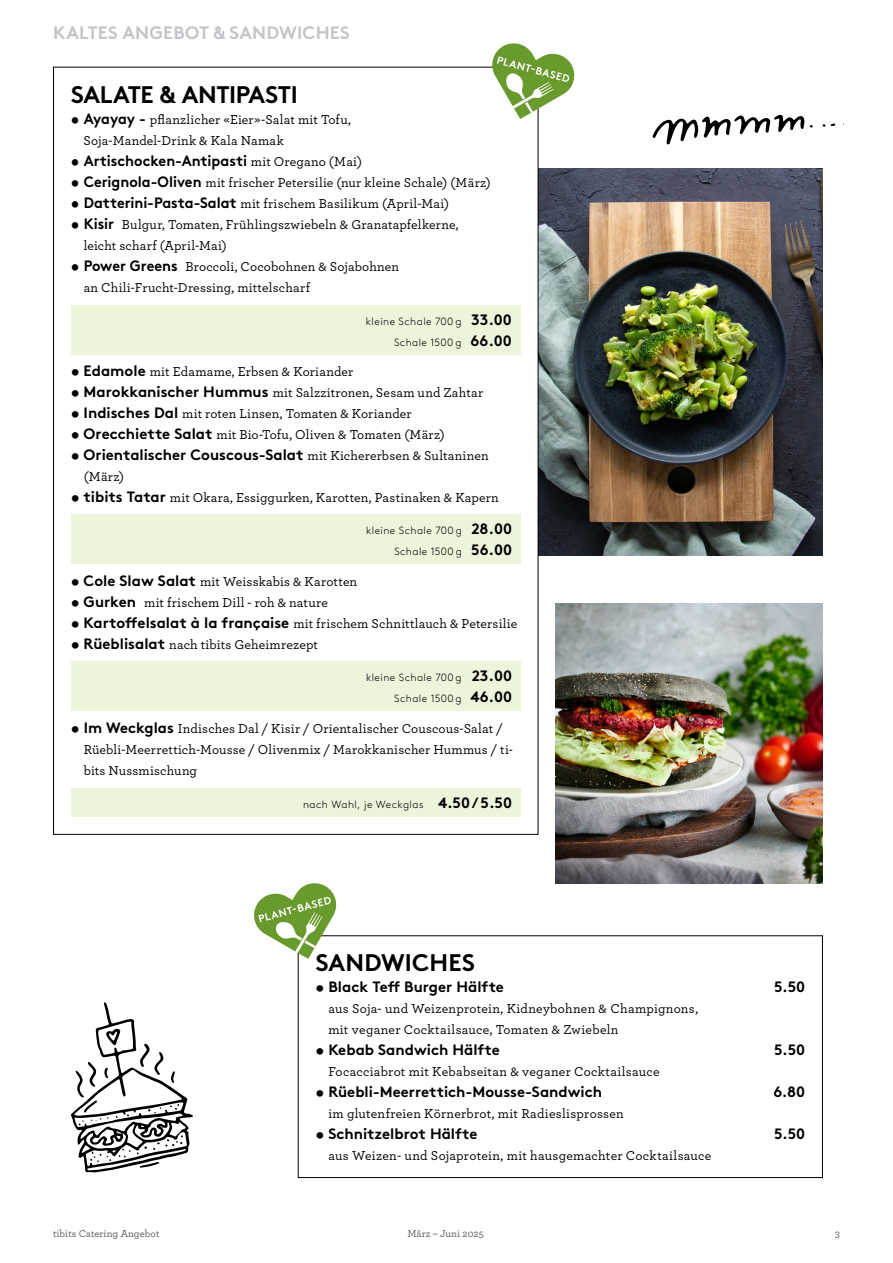
<style>
.page{position:relative;width:893px;height:1263px;background:#fff}
.page>*{position:absolute;margin:0;border:0;box-sizing:border-box;transform-origin:0 0}
.t1{font:700 24px "Brown Std";letter-spacing:-.01em;color:#000}
.t2{font:700 24px "Brown Std";letter-spacing:.01em;color:#000}
.t3{font:700 18px "Brown Std";letter-spacing:.01em;color:#c3c5c8}
.t4{font:700 15px "Brown Std";color:#000}
.t5{font:700 15px "Brown Std";color:#000;scale:.96 1}
.t6{font:500 13.5px/21px "Archer";letter-spacing:.015em;color:#000}
.t7{font:300 10.5px/21px "Brown Std";letter-spacing:.045em;color:#000;text-align:right}
.t8{font:500 10.5px "Archer";color:#5c5b60}
.s1{font-family:"Brown Std";font-weight:700;font-size:15px}
.s2{font-family:"Archer";font-weight:500;font-size:13.5px}
.s3{font-weight:700;font-size:15px}
</style>
<div class="page">
<img style="left:555px;top:603px;width:268px;height:280px">
<img style="left:538px;top:169px;width:285px;height:387px">
<svg style="left:71px;top:1002px;width:122px;height:170px"></svg>
<div style="left:298px;top:935px;width:525px;height:243px;border:1px solid #000"></div>
<svg style="left:652px;top:114px;width:161px;height:31px"></svg>
<svg style="left:822px;top:123px;width:14px;height:4px"></svg>
<div style="left:71px;top:305px;width:449px;height:49px;background:#edf4dc"></div>
<div style="left:71px;top:514px;width:450px;height:50px;background:#edf4dc"></div>
<div style="left:71px;top:661px;width:450px;height:50px;background:#edf4dc"></div>
<div style="left:71px;top:788px;width:450px;height:29px;background:#edf4dc"></div>
<svg style="left:489px;top:43px;width:86px;height:76px"></svg>
<svg style="left:254px;top:883px;width:85px;height:76px"></svg>
<h2 class="t3" style="left:53px;top:22px;width:298px">KALTES ANGEBOT &amp; SANDWICHES</h2>
<h1 class="t1" style="left:71px;top:79px;width:228px">SALATE &amp; ANTIPASTI</h1>
<p class="t6" style="left:84px;top:108px;width:269px;text-indent:-13px"><span class="s1">• Ayayay -</span> pflanzlicher «Eier»-Salat mit Tofu,<br>Soja-Mandel-Drink &amp; Kala Namak</p>
<p class="t5" style="left:71px;top:151px;width:305px">• Artischocken-Antipasti <span class="s2">mit Oregano (Mai)</span></p>
<p class="t6" style="left:71px;top:171px;width:421px"><span class="s1">• Cerignola-Oliven</span> mit frischer Petersilie (nur kleine Schale) (März)</p>
<p class="t6" style="left:71px;top:192px;width:380px"><span class="s1">• Datterini-Pasta-Salat</span> mit frischem Basilikum (April-Mai)</p>
<p class="t6" style="left:84px;top:213px;width:376px;text-indent:-13px"><span class="s1">• Kisir</span> Bulgur, Tomaten, Frühlingszwiebeln &amp; Granatapfelkerne, leicht scharf (April-Mai)</p>
<p class="t6" style="left:84px;top:255px;width:317px;text-indent:-13px"><span class="s1">• Power Greens</span> Broccoli, Cocobohnen &amp; Sojabohnen an Chili-Frucht-Dressing, mittelscharf</p>
<p class="t7" style="left:366px;top:311px;width:148px">kleine Schale 700 g <span class="s3">33.00<br></span>Schale 1500 g <span class="s3">66.00</span></p>
<p class="t6" style="left:71px;top:360px;width:284px"><span class="s1">• Edamole</span> mit Edamame, Erbsen &amp; Koriander</p>
<p class="t6" style="left:71px;top:381px;width:414px"><span class="s1">• Marokkanischer Hummus</span> mit Salzzitronen, Sesam und Zahtar</p>
<p class="t6" style="left:71px;top:402px;width:342px"><span class="s1">• Indisches Dal</span> mit roten Linsen, Tomaten &amp; Koriander</p>
<p class="t6" style="left:71px;top:423px;width:375px"><span class="s1">• Orecchiette Salat</span> mit Bio-Tofu, Oliven &amp; Tomaten (März)</p>
<p class="t4" style="left:71px;top:445px;width:419px">• Orientalischer Couscous-Salat <span class="s2">mit Kichererbsen &amp; Sultaninen</span></p>
<p class="t6" style="left:84px;top:465px;width:42px">(März)</p>
<p class="t6" style="left:71px;top:486px;width:429px"><span class="s1">• tibits Tatar</span> mit Okara, Essiggurken, Karotten, Pastinaken &amp; Kapern</p>
<p class="t7" style="left:366px;top:520px;width:148px">kleine Schale 700 g <span class="s3">28.00<br></span>Schale 1500 g <span class="s3">56.00</span></p>
<p class="t6" style="left:71px;top:570px;width:288px"><span class="s1">• Cole Slaw Salat</span> mit Weisskabis &amp; Karotten</p>
<p class="t6" style="left:71px;top:591px;width:259px"><span class="s1">• Gurken</span> mit frischem Dill - roh &amp; nature</p>
<p class="t6" style="left:71px;top:612px;width:448px"><span class="s1">• Kartoffelsalat à la française</span> mit frischem Schnittlauch &amp; Petersilie</p>
<p class="t6" style="left:71px;top:633px;width:249px"><span class="s1">• Rüeblisalat</span> nach tibits Geheimrezept</p>
<p class="t7" style="left:366px;top:667px;width:148px">kleine Schale 700 g <span class="s3">23.00<br></span>Schale 1500 g <span class="s3">46.00</span></p>
<p class="t6" style="left:84px;top:717px;width:431px;text-indent:-13px"><span class="s1">• Im Weckglas</span> Indisches Dal / Kisir / Orientalischer Couscous-Salat /<br>Rüebli-Meerrettich-Mousse / Olivenmix / Marokkanischer Hummus / ti&shy;bits Nussmischung</p>
<p class="t7" style="left:303px;top:794px;width:211px">nach Wahl, je Weckglas <span class="s3">4.50 / 5.50</span></p>
<h1 class="t2" style="left:316px;top:948px;width:161px">SANDWICHES</h1>
<p class="t4" style="left:316px;top:978px;width:190px">• Black Teff Burger Hälfte</p>
<p class="t4" style="left:774px;top:978px;width:32px">5.50</p>
<p class="t6" style="left:328px;top:997px;width:371px">aus Soja- und Weizenprotein, Kidneybohnen &amp; Champignons, mit veganer Cocktailsauce, Tomaten &amp; Zwiebeln</p>
<p class="t4" style="left:316px;top:1041px;width:186px">• Kebab Sandwich Hälfte</p>
<p class="t4" style="left:774px;top:1041px;width:32px">5.50</p>
<p class="t6" style="left:328px;top:1060px;width:333px">Focacciabrot mit Kebabseitan &amp; veganer Cocktailsauce</p>
<p class="t4" style="left:316px;top:1083px;width:288px">• Rüebli-Meerrettich-Mousse-Sandwich</p>
<p class="t4" style="left:773px;top:1083px;width:33px">6.80</p>
<p class="t6" style="left:328px;top:1102px;width:297px">im glutenfreien Körnerbrot, mit Radieslisprossen</p>
<p class="t4" style="left:316px;top:1125px;width:163px">• Schnitzelbrot Hälfte</p>
<p class="t4" style="left:774px;top:1125px;width:32px">5.50</p>
<p class="t6" style="left:328px;top:1144px;width:385px">aus Weizen- und Sojaprotein, mit hausgemachter Cocktailsauce</p>
<p class="t8" style="left:53px;top:1226px;width:108px">tibits Catering Angebot</p>
<p class="t8" style="left:407px;top:1226px;width:78px">März – Juni 2025</p>
<p class="t8" style="left:835px;top:1226px;width:7px">3</p>
</div>
